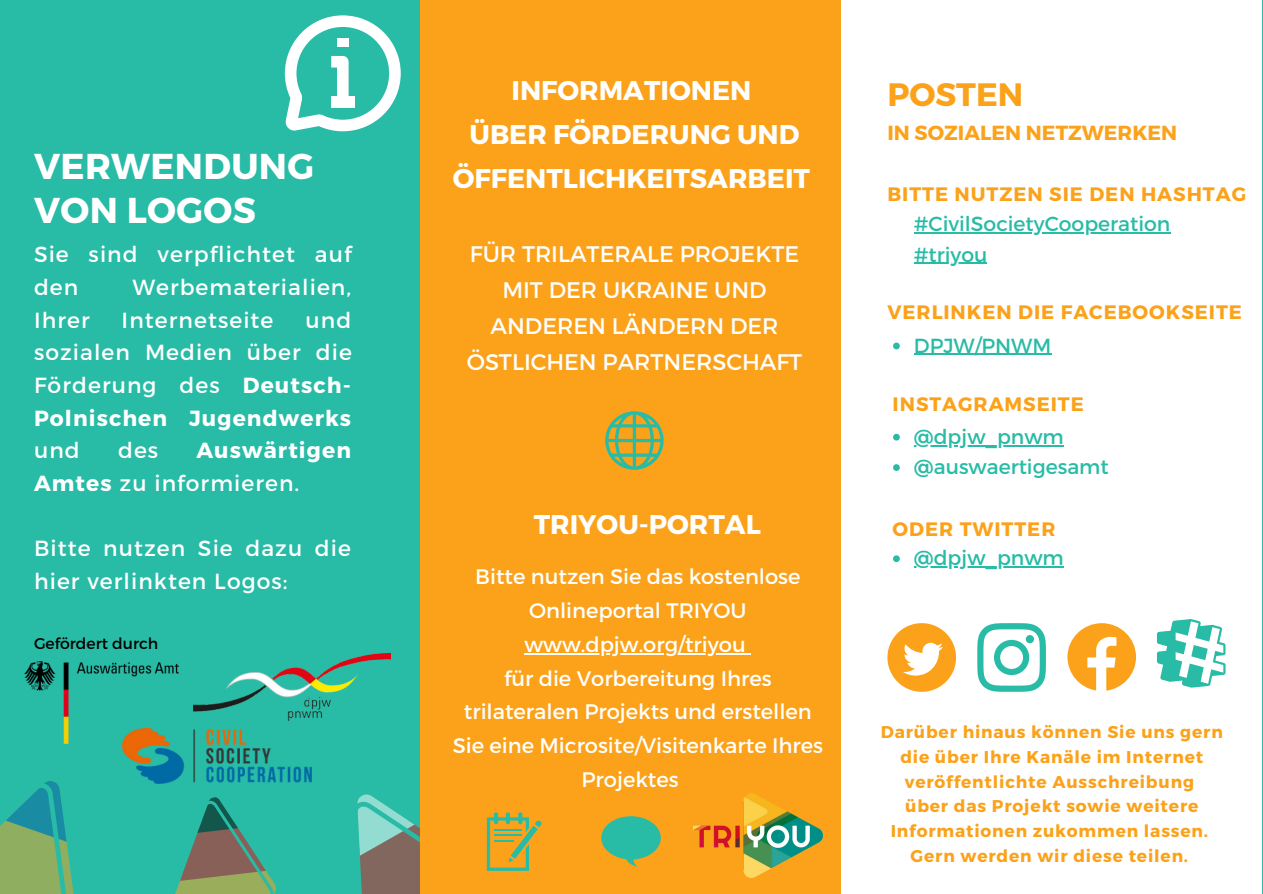
<style>
.page{position:relative;width:1263px;height:894px;background:#fff}
.page>*{position:absolute;margin:0;border:0;box-sizing:border-box;transform-origin:0 0}
.t1{font:700 35.85px/44.1px "Montserrat";letter-spacing:.01em;color:#fff}
.t2{font:700 32.4px "Montserrat";color:#fba21a}
.t3{font:700 27px/43.8px "Montserrat";color:#fff;text-align:center}
.t4{font:22.5px/36px "Montserrat";color:#fff;text-align:center}
.t5{font:21.9px/32.5px "Montserrat";letter-spacing:.05em;color:#fff}
.t6{font:700 21.9px/32.5px "Montserrat";letter-spacing:.05em;color:#fff}
.t7{font:21px/33.8px "Montserrat";color:#fff;text-align:center}
.t8{font:20.4px "Montserrat";color:#28bba6}
.t9{font:700 20.4px "Montserrat";color:#fba21a}
.t10{font:700 19.5px "Montserrat";letter-spacing:.05em;color:#fba21a}
.t11{font:700 17.1px/24.8px "Montserrat";letter-spacing:.05em;color:#fba21a;text-align:center}
.t12{font:15.6px "Montserrat";color:#000}
.s1{font-weight:700}
.s2{font-weight:400}
</style>
<div class="page">
<div style="left:0;top:0;width:1263px;height:893px;background:#28bba6"></div>
<svg style="left:0;top:781px;width:74px;height:112px"></svg>
<div style="left:421px;top:0;width:420px;height:893px;background:#fba21a"></div>
<div style="left:841px;top:0;width:421px;height:893px;background:#fff"></div>
<svg style="left:357px;top:762px;width:185px;height:131px"></svg>
<svg style="left:601px;top:816px;width:60px;height:50px"></svg>
<svg style="left:175px;top:797px;width:101px;height:96px"></svg>
<svg style="left:605px;top:411px;width:59px;height:58px"></svg>
<svg style="left:977px;top:623px;width:69px;height:68px"></svg>
<div style="left:1026px;top:635px;width:8px;height:8px;background:#28bba6;border-radius:50%"></div>
<svg style="left:1067px;top:623px;width:69px;height:67px"></svg>
<svg style="left:1157px;top:619px;width:68px;height:68px"></svg>
<img style="left:24px;top:661px;width:155px;height:86px">
<img style="left:193px;top:653px;width:197px;height:67px">
<img style="left:693px;top:793px;width:130px;height:84px">
<svg style="left:285px;top:15px;width:116px;height:116px"></svg>
<div style="left:331px;top:96px;width:23px;height:12px;background:#fff"></div>
<div style="left:337px;top:39px;width:12px;height:8px;background:#fff"></div>
<img style="left:123px;top:728px;width:189px;height:55px">
<svg style="left:887px;top:623px;width:69px;height:68px"></svg>
<svg style="left:893px;top:342px;width:7px;height:7px"></svg>
<hr style="left:914px;top:354px;width:137px;height:1px;background:#28bba6">
<svg style="left:893px;top:433px;width:7px;height:7px"></svg>
<hr style="left:914px;top:445px;width:150px;height:1px;background:#28bba6">
<svg style="left:893px;top:464px;width:7px;height:7px"></svg>
<svg style="left:893px;top:555px;width:7px;height:7px"></svg>
<hr style="left:914px;top:566px;width:150px;height:1px;background:#28bba6">
<hr style="left:914px;top:232px;width:256px;height:1px;background:#28bba6">
<svg style="left:914px;top:262px;width:14px;height:2px"></svg>
<hr style="left:928px;top:262px;width:59px;height:2px;background:#28bba6">
<hr style="left:525px;top:653px;width:221px;height:1px;background:#fff">
<p class="t1" style="left:34px;top:142px;width:282px">VERWENDUNG<br>VON LOGOS</p>
<p class="t5" style="left:34px;top:237px;width:319px">Sie sind verpflichtet auf den</p>
<p class="t5" style="left:132px;top:270px;width:220px">Werbematerialien,</p>
<p class="t5" style="left:34px;top:302px;width:57px">Ihrer</p>
<p class="t5" style="left:122px;top:302px;width:153px">Internetseite</p>
<p class="t5" style="left:34px;top:302px;width:319px;text-align:justify;text-indent:271px">und sozialen Medien über die Förderung des <span class="s1">Deutsch-Polnischen Jugendwerks </span>und</p>
<p class="t6" style="left:34px;top:433px;width:319px;text-indent:162px">Auswärtigen<br>Amtes <span class="s2">zu informieren.</span></p>
<p class="t5" style="left:118px;top:433px;width:42px">des</p>
<p class="t5" style="left:34px;top:531px;width:319px">Bitte nutzen Sie dazu die hier verlinkten Logos:</p>
<p class="t12" style="left:34px;top:632px;width:126px">Gefördert durch</p>
<p class="t3" style="left:511px;top:67px;width:241px">INFORMATIONEN</p>
<p class="t3" style="left:453px;top:111px;width:359px">ÜBER FÖRDERUNG UND<br>ÖFFENTLICHKEITSARBEIT</p>
<p class="t4" style="left:467px;top:235px;width:337px">FÜR TRILATERALE PROJEKTE<br>MIT DER UKRAINE UND<br>ANDEREN LÄNDERN DER<br>ÖSTLICHEN PARTNERSCHAFT</p>
<p class="t3" style="left:534px;top:501px;width:229px">TRIYOU-PORTAL</p>
<p class="t7" style="left:475px;top:558px;width:327px">Bitte nutzen Sie das kostenlose<br>Onlineportal TRIYOU www.dpjw.org/triyou</p>
<p class="t7" style="left:504px;top:660px;width:269px">für die Vorbereitung Ihres</p>
<p class="t7" style="left:464px;top:693px;width:350px">trilateralen Projekts und erstellen</p>
<p class="t7" style="left:453px;top:727px;width:372px">Sie eine Microsite/Visitenkarte Ihres</p>
<p class="t7" style="left:581px;top:761px;width:99px">Projektes</p>
<p class="t2" style="left:887px;top:74px;width:137px">POSTEN</p>
<p class="t9" style="left:887px;top:119px;width:291px">IN SOZIALEN NETZWERKEN</p>
<p class="t10" style="left:887px;top:181px;width:360px">BITTE NUTZEN SIE DEN HASHTAG</p>
<p class="t8" style="left:914px;top:210px;width:258px">#CivilSocietyCooperation</p>
<p class="t8" style="left:914px;top:241px;width:75px">#triyou</p>
<p class="t10" style="left:887px;top:299px;width:356px">VERLINKEN DIE FACEBOOKSEITE</p>
<p class="t8" style="left:914px;top:332px;width:139px">DPJW/PNWM</p>
<p class="t10" style="left:893px;top:391px;width:193px">INSTAGRAMSEITE</p>
<p class="t8" style="left:914px;top:423px;width:151px">@dpjw_pnwm</p>
<p class="t8" style="left:914px;top:453px;width:196px">@auswaertigesamt</p>
<p class="t10" style="left:893px;top:516px;width:164px">ODER TWITTER</p>
<p class="t8" style="left:914px;top:544px;width:151px">@dpjw_pnwm</p>
<p class="t11" style="left:881px;top:718px;width:343px">Darüber hinaus können Sie uns gern die über Ihre Kanäle im Internet veröffentlichte Ausschreibung</p>
<p class="t11" style="left:891px;top:792px;width:319px">über das Projekt sowie weitere<br>Informationen zukommen lassen.</p>
<p class="t11" style="left:911px;top:842px;width:279px">Gern werden wir diese teilen.</p>
</div>
